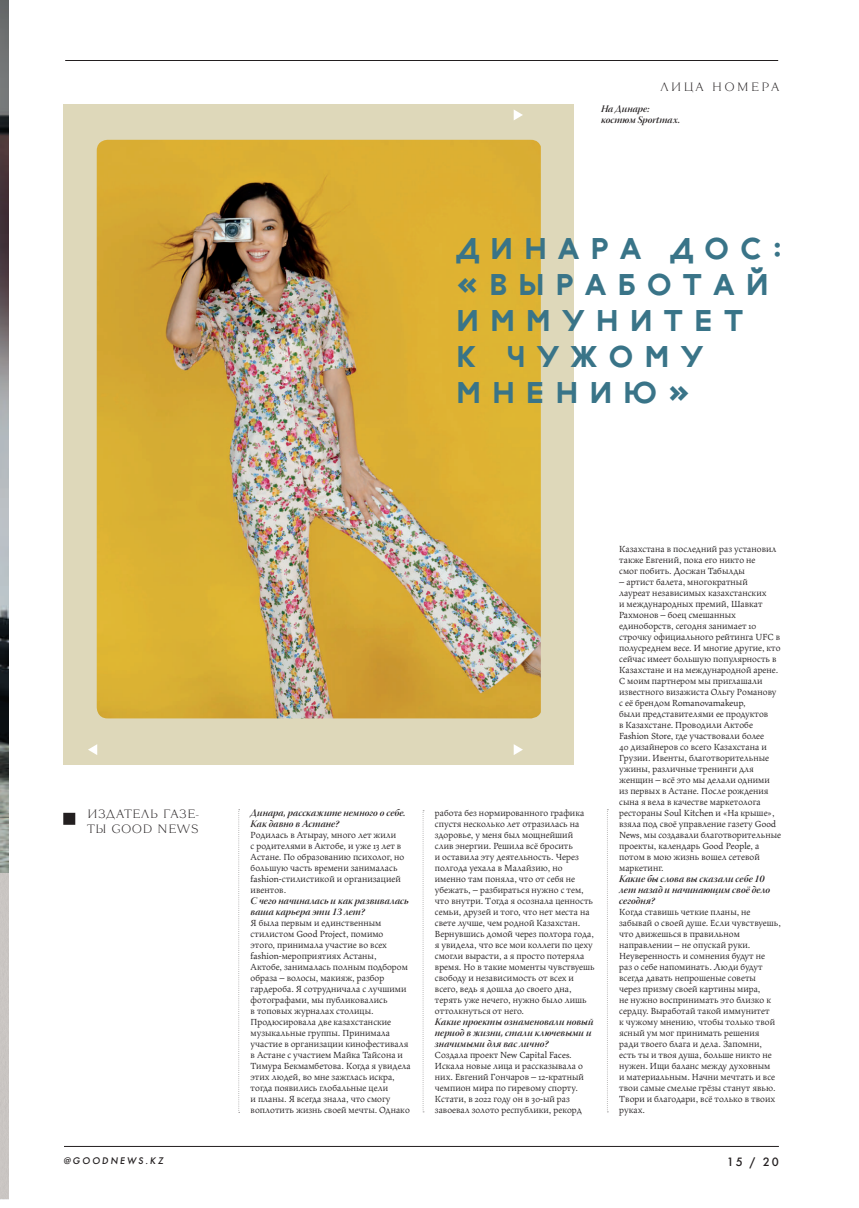
<style>
.page{position:relative;width:859px;height:1208px;background:#fff}
.page>*{position:absolute;margin:0;border:0;box-sizing:border-box;transform-origin:0 0}
.t1{font:29.9px/35.9px "Geometric Sans Serifv 1";letter-spacing:.36em;color:#397488}
.t2{font:300 12px/15px "Tautz";letter-spacing:.02em;color:#231f20}
.t3{font:300 12px "Tautz";letter-spacing:.16em;color:#231f20}
.t4{font:12px "Futura Futuris";color:#231f20}
.t5{font:10px/11px "Maiola Pro";color:#231f20}
.t6{font:10px/11px "Warnock Pro Semibold It Disp";color:#231f20}
.t7{font:italic 500 10px "Futura";letter-spacing:.2em;color:#231f20}
</style>
<div class="page">
<hr style="left:65px;top:60px;width:713px;height:1px;background:#231f20">
<hr style="left:64px;top:1146px;width:715px;height:1px;background:#231f20">
<img style="left:0;top:0;width:9px;height:1199px">
<div style="left:63px;top:104px;width:510px;height:661px;background:#ded8ba"></div>
<img style="left:97px;top:140px;width:444px;height:578px">
<svg style="left:514px;top:110px;width:9px;height:10px"></svg>
<svg style="left:514px;top:744px;width:9px;height:11px"></svg>
<svg style="left:88px;top:744px;width:9px;height:11px"></svg>
<svg style="left:607px;top:809px;width:1px;height:303px"></svg>
<svg style="left:423px;top:810px;width:1px;height:302px"></svg>
<svg style="left:238px;top:809px;width:2px;height:304px"></svg>
<div style="left:63px;top:813px;width:12px;height:12px;border:6px solid #231f20"></div>
<p class="t3" style="left:660px;top:79px;width:121px">ЛИЦА НОМЕРА</p>
<p class="t6" style="left:601px;top:103px;width:81px">На Динаре: костюм Sportmax.</p>
<h1 class="t1" style="left:456px;top:230px;width:327px">Динара Дос: «В ыработай иммунитет<br>к чужому мнению»</h1>
<p class="t2" style="left:87px;top:806px;width:114px">И ЗДАТЕЛЬ ГАЗЕ-<br>ТЫ GOOD N EWS</p>
<p class="t6" style="left:251px;top:807px;width:156px">Динара, расскажите немного о себе.<br>Как давно в Астане?</p>
<p class="t5" style="left:251px;top:829px;width:155px">Родилась в Атырау, много лет жили<br>с родителями в Актобе, и уже 13 лет в<br>Астане. По образованию психолог, но большую часть времени занималась fashion-стилистикой и организацией ивентов.</p>
<p class="t6" style="left:251px;top:895px;width:160px">С чего начиналась и как развивалась ваша карьера эти 13 лет?</p>
<p class="t5" style="left:251px;top:917px;width:162px">Я была первым и единственным стилистом Good Project, помимо<br>этого, принимала участие во всех fashion-мероприятиях Астаны,<br>Актобе, занималась полным подбором образа – волосы, макияж, разбор гардероба. Я сотрудничала с лучшими фотографами, мы публиковались<br>в топовых журналах столицы.<br>Продюсировала две казахстанские музыкальные группы. Принимала участие в организации кинофестиваля в Астане с участием Майка Тайсона и Тимура Бекмамбетова. Когда я увидела этих людей, во мне зажглась искра, тогда появились глобальные цели<br>и планы. Я всегда знала, что смогу воплотить жизнь своей мечты. Однако</p>
<p class="t5" style="left:435px;top:807px;width:161px">работа без нормированного графика спустя несколько лет отразилась на здоровье, у меня был мощнейший<br>слив энергии. Решила всё бросить<br>и оставила эту деятельность. Через полгода уехала в Малайзию, но именно там поняла, что от себя не убежать, – разбираться нужно с тем, что внутри. Тогда я осознала ценность семьи, друзей и того, что нет места на свете лучше, чем родной Казахстан.<br>Вернувшись домой через полтора года, я увидела, что все мои коллеги по цеху смогли вырасти, а я просто потеряла время. Но в такие моменты чувствуешь свободу и независимость от всех и всего, ведь я дошла до своего дна, терять уже нечего, нужно было лишь оттолкнуться от него.</p>
<p class="t6" style="left:435px;top:1016px;width:160px">Какие проекты ознаменовали новый период в жизни, стали ключевыми и значимыми для вас лично?</p>
<p class="t5" style="left:435px;top:1049px;width:150px">Создала проект New Capital Faces.<br>Искала новые лица и рассказывала о них. Евгений Гончаров – 12-кратный чемпион мира по гиревому спорту.<br>Кстати, в 2022 году он в 30-ый раз завоевал золото республики, рекорд</p>
<p class="t5" style="left:619px;top:543px;width:159px">Казахстана в последний раз установил также Евгений, пока его никто не смог побить. Досжан Табылды</p>
<p class="t5" style="left:619px;top:576px;width:163px">– артист балета, многократный лауреат независимых казахстанских<br>и международных премий, Шавкат Рахмонов – боец смешанных единоборств, сегодня занимает 10 строчку официального рейтинга UFC в полусреднем весе. И многие другие, кто сейчас имеет большую популярность в Казахстане и на международной арене.<br>С моим партнером мы приглашали известного визажиста Ольгу Романову с её брендом Romanovamakeup,<br>были представителями ее продуктов<br>в Казахстане. Проводили Актобе Fashion Store, где участвовали более<br>40 дизайнеров со всего Казахстана и Грузии. Ивенты, благотворительные ужины, различные тренинги для женщин – всё это мы делали одними из первых в Астане. После рождения сына я вела в качестве маркетолога рестораны Soul Kitchen и «На крыше», взяла под своё управление газету Good News, мы создавали благотворительные проекты, календарь Good People, а потом в мою жизнь вошел сетевой маркетинг.</p>
<p class="t6" style="left:619px;top:873px;width:152px">Какие бы слова вы сказали себе 10 лет назад и начинающим своё дело сегодня?</p>
<p class="t5" style="left:619px;top:906px;width:163px">Когда ставишь четкие планы, не забывай о своей душе. Если чувствуешь, что движешься в правильном направлении – не опускай руки.<br>Неуверенность и сомнения будут не<br>раз о себе напоминать. Люди будут всегда давать непрошеные советы<br>через призму своей картины мира,<br>не нужно воспринимать это близко к сердцу. Выработай такой иммунитет<br>к чужому мнению, чтобы только твой ясный ум мог принимать решения ради твоего блага и дела. Запомни, есть ты и твоя душа, больше никто не нужен. Ищи баланс между духовным<br>и материальным. Начни мечтать и все твои самые смелые грёзы станут явью.<br>Твори и благодари, всё только в твоих руках.</p>
<p class="t7" style="left:63px;top:1154px;width:101px">@GOODNEWS.KZ</p>
<p class="t4" style="left:727px;top:1154px;width:53px">15 / 20</p>
</div>
